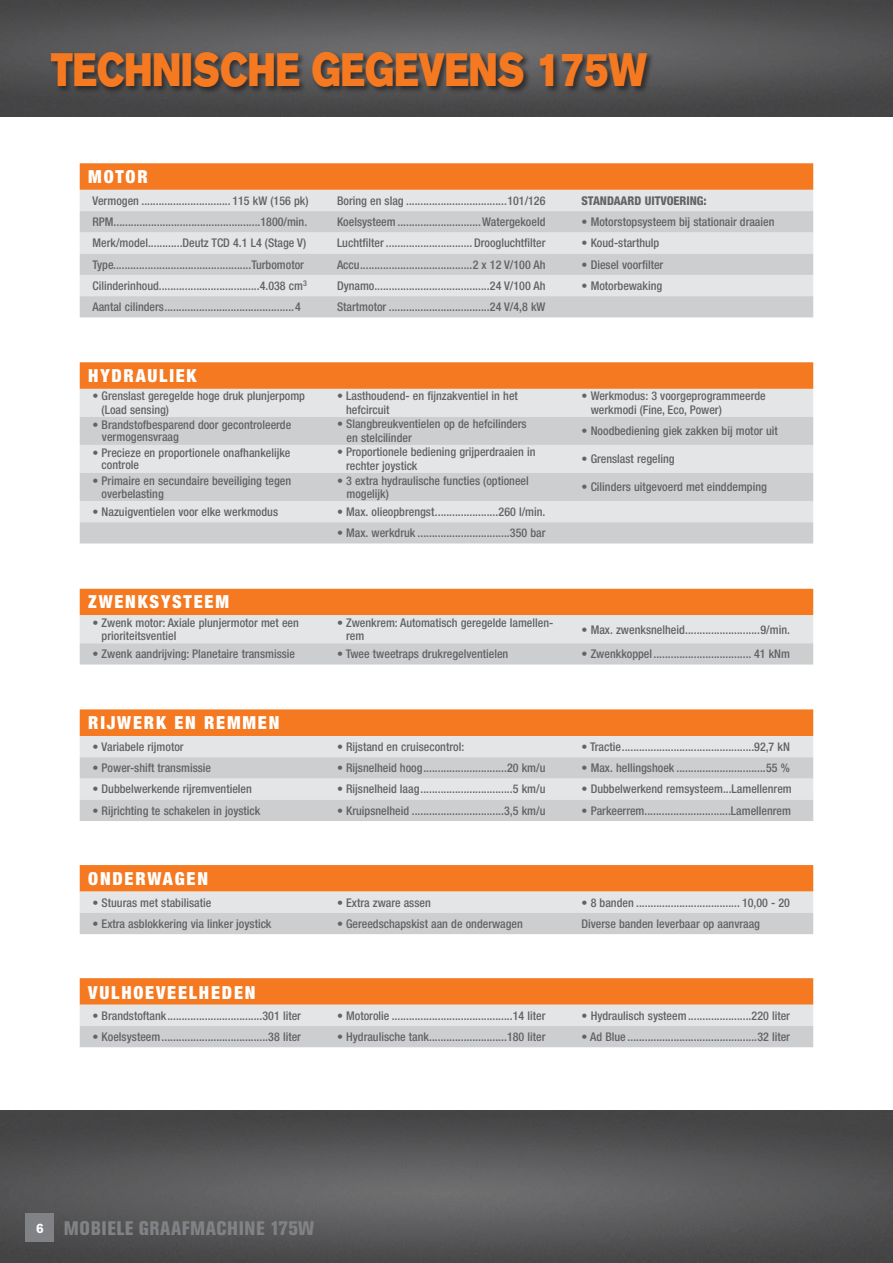
<style>
.page{position:relative;width:893px;height:1263px;background:#fff}
.page>*{position:absolute;margin:0;border:0;box-sizing:border-box;transform-origin:0 0}
.t1{font:46.5px "Akzidenz Grotesk BQ Super";color:#f47921;scale:.8 1}
.t2{font:800 condensed 19.5px "Akzidenz Grotesk Pro";letter-spacing:.03em;color:#808285}
.t3{font:900 condensed 18px "Helvetica Neue LT Std";letter-spacing:.1em;color:#fff}
.t4{font:500 condensed 12px/13.5px "Helvetica Neue LT Std";color:#636366}
.t5{font:800 condensed 12px "Helvetica 87";color:#636366}
.s1{font-weight:700;font-stretch:normal;font-size:13.5px;color:#fff}
</style>
<div class="page">
<img style="left:0;top:0;width:893px;height:117px">
<div style="left:49px;top:51px;width:605px;height:44px;background:#231f20;opacity:.75"></div>
<svg style="left:80px;top:362px;width:733px;height:27px;background:#f47b25"></svg>
<div style="left:80px;top:389px;width:733px;height:28px;background:#e4e5e7"></div>
<svg style="left:80px;top:417px;width:733px;height:126px;background:#d6d7d9"></svg>
<svg style="left:80px;top:589px;width:733px;height:75px;background:#e3b99b"></svg>
<svg style="left:80px;top:163px;width:733px;height:27px;background:#f47b25"></svg>
<div style="left:80px;top:190px;width:733px;height:21px;background:#e4e5e7"></div>
<svg style="left:80px;top:211px;width:733px;height:106px;background:#d6d7d9"></svg>
<div style="left:80px;top:709px;width:733px;height:27px;background:#f47921"></div>
<div style="left:80px;top:736px;width:733px;height:21px;background:#e4e5e7"></div>
<svg style="left:80px;top:757px;width:733px;height:64px;background:#d4d5d7"></svg>
<svg style="left:80px;top:865px;width:733px;height:69px;background:#e3b494"></svg>
<svg style="left:80px;top:978px;width:733px;height:69px;background:#e3b494"></svg>
<img style="left:0;top:1111px;width:893px;height:152px">
<div style="left:26px;top:1213px;width:28px;height:29px;background:#808285"></div>
<h1 class="t1" style="left:51px;top:43px;width:747px">TECHNISCHE GEGEVENS 175W</h1>
<h3 class="t3" style="left:88px;top:165px;width:61px">MOTOR</h3>
<p class="t4" style="left:92px;top:194px;width:217px">Vermogen ............................... 115 kW (156 pk)</p>
<p class="t4" style="left:337px;top:194px;width:210px">Boring en slag ...................................101/126</p>
<p class="t5" style="left:581px;top:193px;width:127px">STANDAARD UITVOERING:</p>
<p class="t4" style="left:92px;top:215px;width:216px">RPM...................................................1800/min.</p>
<p class="t4" style="left:337px;top:215px;width:210px">Koelsysteem .............................Watergekoeld</p>
<p class="t4" style="left:581px;top:215px;width:195px">• Motorstopsysteem bij stationair draaien</p>
<p class="t4" style="left:92px;top:236px;width:215px">Merk/model............Deutz TCD 4.1 L4 (Stage V)</p>
<p class="t4" style="left:337px;top:236px;width:210px">Luchtfilter .............................. Droogluchtfilter</p>
<p class="t4" style="left:581px;top:236px;width:79px">• Koud-starthulp</p>
<p class="t4" style="left:92px;top:257px;width:213px">Type................................................Turbomotor</p>
<p class="t4" style="left:337px;top:257px;width:210px">Accu.......................................2 x 12 V/100 Ah</p>
<p class="t4" style="left:581px;top:257px;width:83px">• Diesel voorfilter</p>
<p class="t4" style="left:92px;top:279px;width:216px">Cilinderinhoud...................................4.038 cm<sup>3</sup></p>
<p class="t4" style="left:337px;top:279px;width:210px">Dynamo........................................24 V/100 Ah</p>
<p class="t4" style="left:581px;top:279px;width:82px">• Motorbewaking</p>
<p class="t4" style="left:92px;top:300px;width:210px">Aantal cilinders.............................................4</p>
<p class="t4" style="left:337px;top:300px;width:210px">Startmotor ...................................24 V/4,8 kW</p>
<h3 class="t3" style="left:88px;top:364px;width:110px">HYDRAULIEK</h3>
<p class="t4" style="left:102px;top:389px;width:205px;text-indent:-9px">• Grenslast geregelde hoge druk plunjerpomp (Load sensing)</p>
<p class="t4" style="left:346px;top:389px;width:173px;text-indent:-9px">• Lasthoudend- en fijnzakventiel in het hefcircuit</p>
<p class="t4" style="left:591px;top:389px;width:177px;text-indent:-9px">• Werkmodus: 3 voorgeprogrammeerde werkmodi (Fine, Eco, Power)</p>
<p class="t4" style="left:102px;top:419px;width:191px;line-height:12px;text-indent:-10px">• Brandstofbesparend door gecontroleerde vermogensvraag</p>
<p class="t4" style="left:346px;top:417px;width:182px;text-indent:-10px">• Slangbreukventielen op de hefcilinders en stelcilinder</p>
<p class="t4" style="left:581px;top:424px;width:198px">• Noodbediening giek zakken bij motor uit</p>
<p class="t4" style="left:102px;top:447px;width:190px;line-height:12px;text-indent:-9px">• Precieze en proportionele onafhankelijke controle</p>
<p class="t4" style="left:346px;top:445px;width:191px;text-indent:-9px">• Proportionele bediening grijperdraaien in rechter joystick</p>
<p class="t4" style="left:581px;top:452px;width:95px">• Grenslast regeling</p>
<p class="t4" style="left:102px;top:473px;width:191px;text-indent:-9px">• Primaire en secundaire beveiliging tegen overbelasting</p>
<p class="t4" style="left:346px;top:473px;width:184px;text-indent:-10px">• 3 extra hydraulische functies (optioneel mogelijk)</p>
<p class="t4" style="left:581px;top:480px;width:187px">• Cilinders uitgevoerd met einddemping</p>
<p class="t4" style="left:92px;top:505px;width:187px">• Nazuigventielen voor elke werkmodus</p>
<p class="t4" style="left:337px;top:505px;width:210px">• Max. olieopbrengst......................260 l/min.</p>
<p class="t4" style="left:337px;top:526px;width:210px">• Max. werkdruk ................................350 bar</p>
<h3 class="t3" style="left:88px;top:591px;width:142px">ZWENKSYSTEEM</h3>
<p class="t4" style="left:102px;top:616px;width:199px;text-indent:-9px">• Zwenk motor: Axiale plunjermotor met een prioriteitsventiel</p>
<p class="t4" style="left:346px;top:616px;width:209px;text-indent:-9px">• Zwenkrem: Automatisch geregelde lamellen&shy;rem</p>
<p class="t4" style="left:581px;top:622px;width:210px">• Max. zwenksnelheid..........................9/min.</p>
<p class="t4" style="left:92px;top:647px;width:204px">• Zwenk aandrijving: Planetaire transmissie</p>
<p class="t4" style="left:337px;top:647px;width:173px">• Twee tweetraps drukregelventielen</p>
<p class="t4" style="left:581px;top:647px;width:210px">• Zwenkkoppel.................................. 41 kNm</p>
<h3 class="t3" style="left:88px;top:712px;width:193px">RIJWERK EN REMMEN</h3>
<p class="t4" style="left:92px;top:740px;width:93px">• Variabele rijmotor</p>
<p class="t4" style="left:337px;top:740px;width:129px">• Rijstand en cruisecontrol:</p>
<p class="t4" style="left:581px;top:740px;width:210px">• Tractie..............................................92,7 kN</p>
<p class="t4" style="left:92px;top:761px;width:120px">• Power-shift transmissie</p>
<p class="t4" style="left:337px;top:761px;width:210px">• Rijsnelheid hoog.............................20 km/u</p>
<p class="t4" style="left:581px;top:761px;width:210px">• Max. hellingshoek ...............................55 %</p>
<p class="t4" style="left:92px;top:782px;width:161px">• Dubbelwerkende rijremventielen</p>
<p class="t4" style="left:337px;top:782px;width:210px">• Rijsnelheid laag................................5 km/u</p>
<p class="t4" style="left:581px;top:782px;width:212px">• Dubbelwerkend remsysteem...Lamellenrem</p>
<p class="t4" style="left:92px;top:803px;width:169px">• Rijrichting te schakelen in joystick</p>
<p class="t4" style="left:337px;top:803px;width:210px">• Kruipsnelheid ................................3,5 km/u</p>
<p class="t4" style="left:581px;top:803px;width:211px">• Parkeerrem..............................Lamellenrem</p>
<h3 class="t3" style="left:88px;top:867px;width:121px">ONDERWAGEN</h3>
<p class="t4" style="left:92px;top:895px;width:120px">• Stuuras met stabilisatie</p>
<p class="t4" style="left:337px;top:895px;width:95px">• Extra zware assen</p>
<p class="t4" style="left:581px;top:895px;width:210px">• 8 banden .................................... 10,00 - 20</p>
<p class="t4" style="left:92px;top:917px;width:181px">• Extra asblokkering via linker joystick</p>
<p class="t4" style="left:337px;top:917px;width:187px">• Gereedschapskist aan de onderwagen</p>
<p class="t4" style="left:581px;top:917px;width:180px">Diverse banden leverbaar op aanvraag</p>
<h3 class="t3" style="left:88px;top:982px;width:169px">VULHOEVEELHEDEN</h3>
<p class="t4" style="left:92px;top:1008px;width:210px">• Brandstoftank.................................301 liter</p>
<p class="t4" style="left:337px;top:1008px;width:210px">• Motorolie ..........................................14 liter</p>
<p class="t4" style="left:581px;top:1008px;width:210px">• Hydraulisch systeem......................220 liter</p>
<p class="t4" style="left:92px;top:1030px;width:210px">• Koelsysteem.....................................38 liter</p>
<p class="t4" style="left:337px;top:1030px;width:210px">• Hydraulische tank...........................180 liter</p>
<p class="t4" style="left:581px;top:1030px;width:210px">• Ad Blue .............................................32 liter</p>
<h2 class="t2" style="left:36px;top:1215px;width:279px"><span class="s1">6</span> MOBIELE GRAAFMACHINE 175W</h2>
</div>
